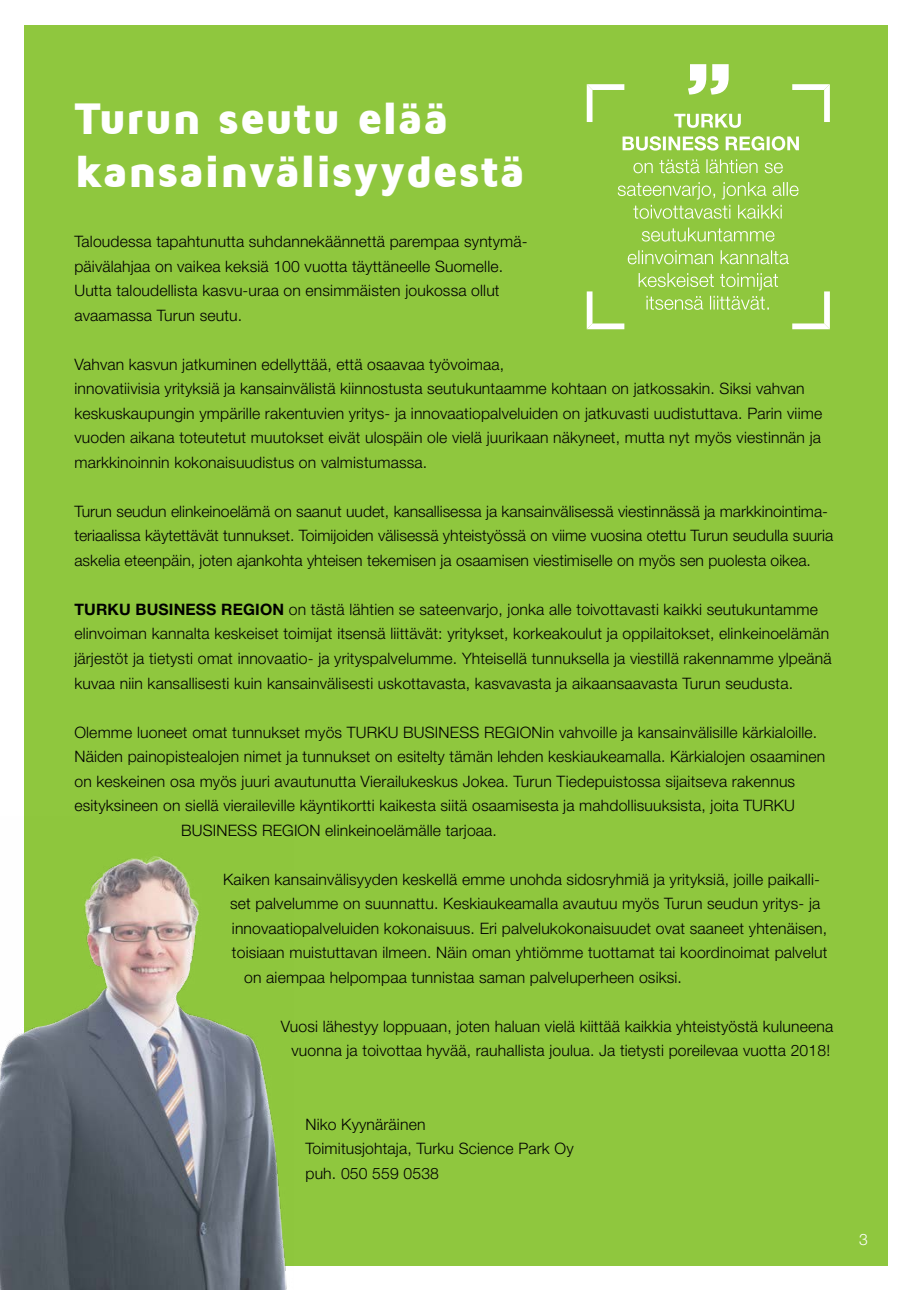
<style>
.page{position:relative;width:913px;height:1290px;background:#fff}
.page>*{position:absolute;margin:0;border:0;box-sizing:border-box;transform-origin:0 0}
.t1{font:900 45.5px/52.5px "Maven Pro";letter-spacing:-.005em;color:#fff}
.t2{font:300 15.75px/24.5px "Helvetica Neue LT Std";letter-spacing:.01em;color:#000}
.t3{font:300 15.75px "Helvetica Neue LT Std";color:#fff}
.s1{font-weight:700}
</style>
<div class="page">
<div style="left:25px;top:25px;width:863px;height:1240px;background:#8fc73e"></div>
<svg style="left:646px;top:296px;width:123px;height:14px"></svg>
<svg style="left:638px;top:273px;width:140px;height:17px"></svg>
<svg style="left:628px;top:250px;width:161px;height:14px"></svg>
<svg style="left:642px;top:228px;width:132px;height:14px"></svg>
<svg style="left:633px;top:205px;width:149px;height:14px"></svg>
<svg style="left:618px;top:182px;width:180px;height:17px"></svg>
<svg style="left:633px;top:159px;width:150px;height:14px"></svg>
<svg style="left:622px;top:136px;width:177px;height:15px"></svg>
<svg style="left:674px;top:114px;width:67px;height:14px"></svg>
<svg style="left:688px;top:64px;width:40px;height:31px"></svg>
<svg style="left:587px;top:84px;width:37px;height:38px"></svg>
<svg style="left:587px;top:291px;width:37px;height:38px"></svg>
<svg style="left:792px;top:84px;width:38px;height:38px"></svg>
<svg style="left:792px;top:291px;width:38px;height:38px"></svg>
<img style="left:0;top:816px;width:293px;height:474px">
<h1 class="t1" style="left:74px;top:93px;width:452px">Turun seutu elää kansainvälisyydestä</h1>
<p class="t2" style="left:74px;top:229px;width:455px">Taloudessa tapahtunutta suhdannekäännettä parempaa syntymä&shy;päivälahjaa on vaikea keksiä 100 vuotta täyttäneelle Suomelle.<br>Uutta taloudellista kasvu-uraa on ensimmäisten joukossa ollut avaamassa Turun seutu.</p>
<p class="t2" style="left:74px;top:352px;width:749px">Vahvan kasvun jatkuminen edellyttää, että osaavaa työvoimaa,<br>innovatiivisia yrityksiä ja kansainvälistä kiinnostusta seutukuntaamme kohtaan on jatkossakin. Siksi vahvan keskuskaupungin ympärille rakentuvien yritys- ja innovaatiopalveluiden on jatkuvasti uudistuttava. Parin viime vuoden aikana toteutetut muutokset eivät ulospäin ole vielä juurikaan näkyneet, mutta nyt myös viestinnän ja markkinoinnin kokonaisuudistus on valmistumassa.</p>
<p class="t2" style="left:74px;top:499px;width:760px">Turun seudun elinkeinoelämä on saanut uudet, kansallisessa ja kansainvälisessä viestinnässä ja markkinointima&shy;teriaalissa käytettävät tunnukset. Toimijoiden välisessä yhteistyössä on viime vuosina otettu Turun seudulla suuria askelia eteenpäin, joten ajankohta yhteisen tekemisen ja osaamisen viestimiselle on myös sen puolesta oikea.</p>
<p class="t2" style="left:74px;top:597px;width:758px"><span class="s1">TURKU BUSINESS REGION</span> on tästä lähtien se sateenvarjo, jonka alle toivottavasti kaikki seutukuntamme elinvoiman kannalta keskeiset toimijat itsensä liittävät: yritykset, korkeakoulut ja oppilaitokset, elinkeinoelämän järjestöt ja tietysti omat innovaatio- ja yrityspalvelumme. Yhteisellä tunnuksella ja viestillä rakennamme ylpeänä kuvaa niin kansallisesti kuin kansainvälisesti uskottavasta, kasvavasta ja aikaansaavasta Turun seudusta.</p>
<p class="t2" style="left:74px;top:719px;width:744px">Olemme luoneet omat tunnukset myös TURKU BUSINESS REGIONin vahvoille ja kansainvälisille kärkialoille.</p>
<p class="t2" style="left:74px;top:744px;width:752px">Näiden painopistealojen nimet ja tunnukset on esitelty tämän lehden keskiaukeamalla. Kärkialojen osaaminen</p>
<p class="t2" style="left:74px;top:768px;width:722px">on keskeinen osa myös juuri avautunutta Vierailukeskus Jokea. Turun Tiedepuistossa sijaitseva rakennus</p>
<p class="t2" style="left:74px;top:793px;width:722px">esityksineen on siellä vieraileville käyntikortti kaikesta siitä osaamisesta ja mahdollisuuksista, joita TURKU</p>
<p class="t2" style="left:181px;top:817px;width:317px">BUSINESS REGION elinkeinoelämälle tarjoaa.</p>
<p class="t2" style="left:223px;top:866px;width:598px">Kaiken kansainvälisyyden keskellä emme unohda sidosryhmiä ja yrityksiä, joille paikalli-</p>
<p class="t2" style="left:230px;top:891px;width:591px">set palvelumme on suunnattu. Keskiaukeamalla avautuu myös Turun seudun yritys- ja</p>
<p class="t2" style="left:232px;top:915px;width:597px">innovaatiopalveluiden kokonaisuus. Eri palvelukokonaisuudet ovat saaneet yhtenäisen,</p>
<p class="t2" style="left:232px;top:940px;width:597px">toisiaan muistuttavan ilmeen. Näin oman yhtiömme tuottamat tai koordinoimat palvelut</p>
<p class="t2" style="left:244px;top:964px;width:439px">on aiempaa helpompaa tunnistaa saman palveluperheen osiksi.</p>
<p class="t2" style="left:281px;top:1013px;width:554px;text-align:center">Vuosi lähestyy loppuaan, joten haluan vielä kiittää kaikkia yhteistyöstä kuluneena vuonna ja toivottaa hyvää, rauhallista joulua. Ja tietysti poreilevaa vuotta 2018!</p>
<p class="t2" style="left:305px;top:1111px;width:270px">Niko Kyynäräinen<br>Toimitusjohtaja, Turku Science Park Oy puh. 050 559 0538</p>
<p class="t3" style="left:859px;top:1230px;width:10px">3</p>
</div>
